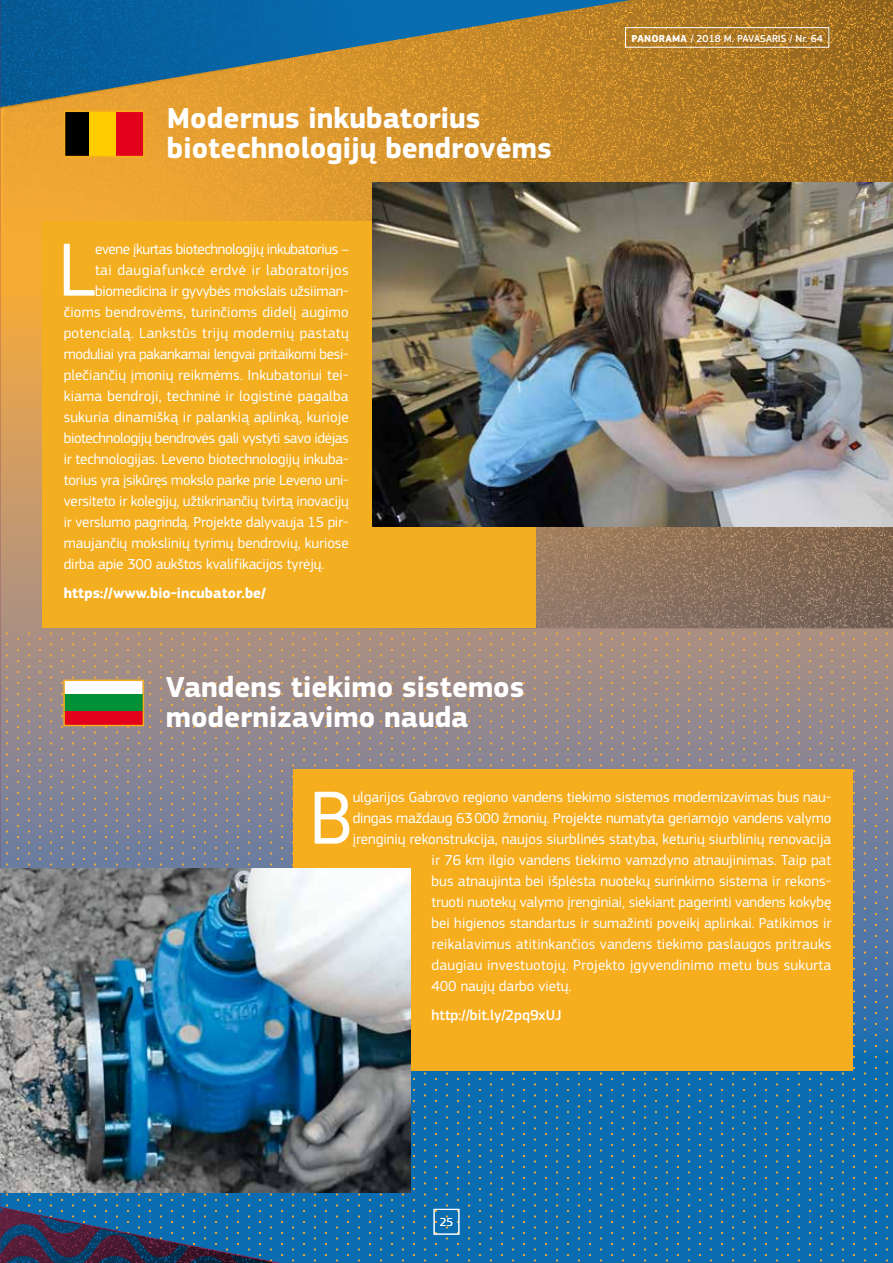
<style>
.page{position:relative;width:893px;height:1263px;background:#fff}
.page>*{position:absolute;margin:0;border:0;box-sizing:border-box;transform-origin:0 0}
.t1{font:78.3px "EC Square Sans Pro";color:#fff}
.t2{font:700 30px/30px "EC Square Sans Pro";color:#fff}
.t3{font:15px "EC Square Sans Pro";color:#fff}
.t4{font:15px "EC Square Sans Pro";letter-spacing:-.025em;color:#fff}
.t5{font:15px "EC Square Sans Pro";letter-spacing:.025em;color:#fff}
.t6{font:15px "EC Square Sans Pro";letter-spacing:.03em;color:#fff}
.t7{font:700 15px "EC Square Sans Pro";color:#fff}
.t8{font:500 15px "EC Square Sans Pro";color:#fff}
.t9{font:12px "EC Square Sans Pro";color:#fff}
.t10{font:500 10.5px "EC Square Sans Pro";color:#fff}
.s1{font-weight:700}
</style>
<div class="page">
<svg style="left:3px;top:683px;width:890px;height:580px;background:#537b9d"></svg>
<img style="left:0;top:335px;width:893px;height:348px">
<img style="left:4px;top:0;width:889px;height:335px">
<img style="left:0;top:1070px;width:413px;height:193px">
<svg style="left:0;top:0;width:4px;height:628px;background:#b58e5b"></svg>
<div style="left:625px;top:27px;width:204px;height:21px;border:1px solid #fff"></div>
<div style="left:43px;top:221px;width:493px;height:406px;background:#f4af21"></div>
<svg style="left:67px;top:114px;width:75px;height:40px;background:#a94909"></svg>
<div style="left:64px;top:111px;width:81px;height:46px;border:2px solid #f6ae1f"></div>
<div style="left:293px;top:769px;width:560px;height:301px;background:#f6ae1f"></div>
<svg style="left:66px;top:682px;width:75px;height:41px"></svg>
<div style="left:63px;top:679px;width:81px;height:47px;border:2px solid #f6ae1f"></div>
<div style="left:434px;top:1209px;width:25px;height:25px;border:1px solid #fff"></div>
<img style="left:372px;top:183px;width:521px;height:344px">
<img style="left:0;top:868px;width:410px;height:324px">
<h2 class="t2" style="left:167px;top:104px;width:386px">Modernus inkubatorius biotechnologijų bendrovėms</h2>
<h1 class="t1" style="left:58px;top:224px;width:39px">L</h1>
<p class="t4" style="left:95px;top:240px;width:255px">evene įkurtas biotechnologijų inkubatorius –</p>
<p class="t6" style="left:95px;top:261px;width:255px">tai daugiafunkcė erdvė ir laboratorijos</p>
<p class="t3" style="left:95px;top:282px;width:255px">biomedicina ir gyvybės mokslais užsiiman-</p>
<p class="t3" style="left:64px;top:303px;width:286px">čioms bendrovėms, turinčioms didelį augimo</p>
<p class="t5" style="left:64px;top:324px;width:287px">potencialą. Lankstūs trijų modernių pastatų</p>
<p class="t4" style="left:64px;top:345px;width:286px">moduliai yra pakankamai lengvai pritaikomi besi-</p>
<p class="t3" style="left:64px;top:366px;width:286px">plečiančių įmonių reikmėms. Inkubatoriui tei-</p>
<p class="t3" style="left:64px;top:387px;width:286px">kiama bendroji, techninė ir logistinė pagalba</p>
<p class="t3" style="left:64px;top:408px;width:287px">sukuria dinamišką ir palankią aplinką, kurioje</p>
<p class="t4" style="left:64px;top:429px;width:286px">biotechnologijų bendrovės gali vystyti savo idėjas</p>
<p class="t3" style="left:64px;top:450px;width:286px">ir technologijas. Leveno biotechnologijų inkuba-</p>
<p class="t3" style="left:64px;top:471px;width:286px">torius yra įsikūręs mokslo parke prie Leveno uni-</p>
<p class="t3" style="left:64px;top:492px;width:287px">versiteto ir kolegijų, užtikrinančių tvirtą inovacijų</p>
<p class="t3" style="left:64px;top:513px;width:286px">ir verslumo pagrindą. Projekte dalyvauja 15 pir-</p>
<p class="t3" style="left:64px;top:534px;width:286px">maujančių mokslinių tyrimų bendrovių, kuriose</p>
<p class="t3" style="left:64px;top:555px;width:262px">dirba apie 300 aukštos kvalifikacijos tyrėjų.</p>
<p class="t7" style="left:64px;top:584px;width:204px">https://www.bio-incubator.be/</p>
<h2 class="t2" style="left:166px;top:673px;width:360px">Vandens tiekimo sistemos modernizavimo nauda</h2>
<p class="t10" style="left:632px;top:32px;width:193px"><span class="s1">PANORAMA</span> / 2018 M. PAVASARIS / Nr. 64</p>
<h1 class="t1" style="left:309px;top:772px;width:45px">B</h1>
<p class="t3" style="left:353px;top:788px;width:480px">ulgarijos Gabrovo regiono vandens tiekimo sistemos modernizavimas bus nau-</p>
<p class="t3" style="left:353px;top:809px;width:480px">dingas maždaug 63000 žmonių. Projekte numatyta geriamojo vandens valymo</p>
<p class="t3" style="left:353px;top:830px;width:480px">įrenginių rekonstrukcija, naujos siurblinės statyba, keturių siurblinių renovacija</p>
<p class="t3" style="left:432px;top:851px;width:401px">ir 76 km ilgio vandens tiekimo vamzdyno atnaujinimas. Taip pat</p>
<p class="t3" style="left:432px;top:872px;width:401px">bus atnaujinta bei išplėsta nuotekų surinkimo sistema ir rekons-</p>
<p class="t3" style="left:432px;top:893px;width:401px">truoti nuotekų valymo įrenginiai, siekiant pagerinti vandens kokybę</p>
<p class="t3" style="left:432px;top:914px;width:401px">bei higienos standartus ir sumažinti poveikį aplinkai. Patikimos ir</p>
<p class="t3" style="left:432px;top:935px;width:401px">reikalavimus atitinkančios vandens tiekimo paslaugos pritrauks</p>
<p class="t3" style="left:432px;top:956px;width:401px">daugiau investuotojų. Projekto įgyvendinimo metu bus sukurta</p>
<p class="t3" style="left:432px;top:977px;width:141px">400 naujų darbo vietų.</p>
<p class="t8" style="left:432px;top:1006px;width:132px">http://bit.ly/2pq9xUJ</p>
<p class="t9" style="left:440px;top:1215px;width:15px">25</p>
</div>
